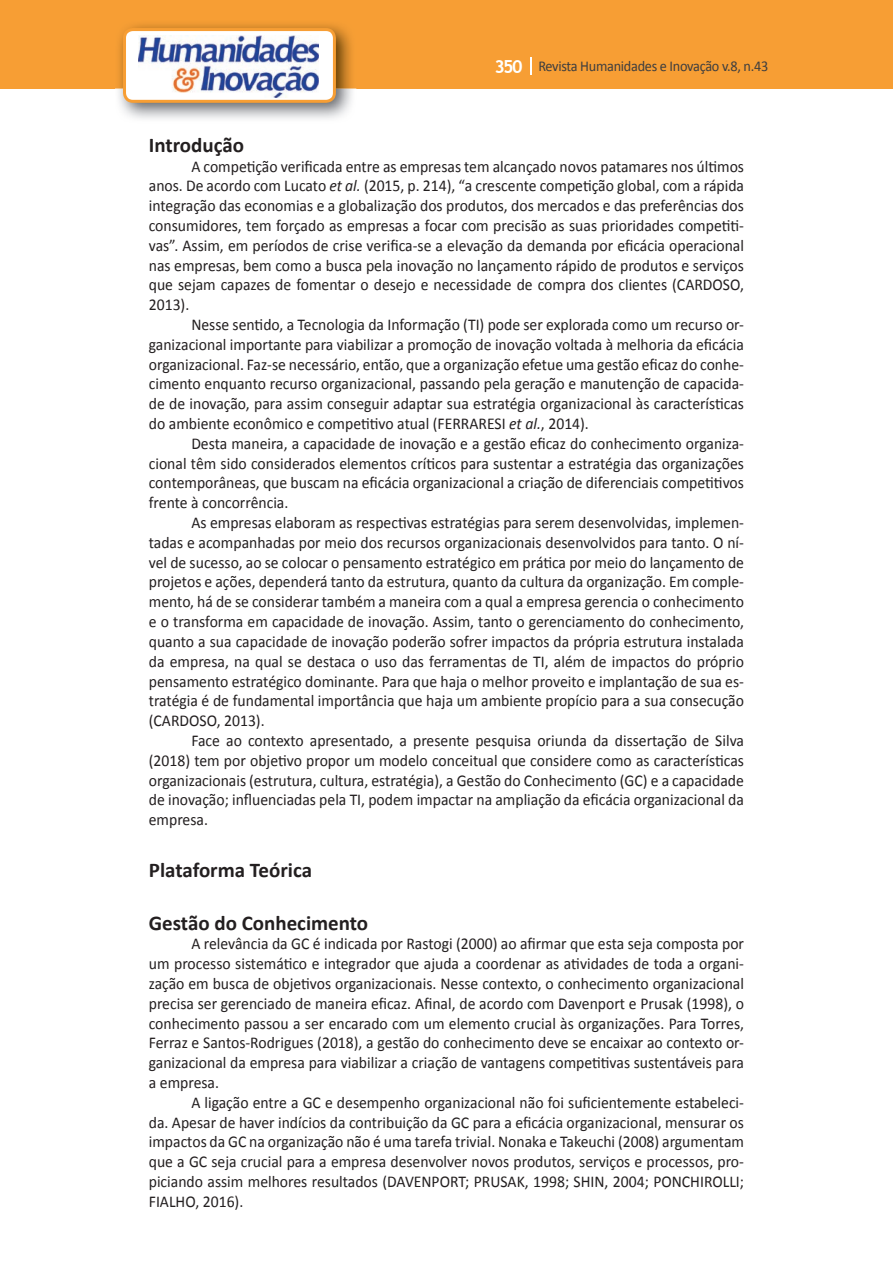
<style>
.page{position:relative;width:893px;height:1263px;background:#fff}
.page>*{position:absolute;margin:0;border:0;box-sizing:border-box;transform-origin:0 0}
.t1{font:700 21px "Calibri";color:#231f20}
.t2{font:16.5px/19.8px "Calibri";color:#231f20;text-align:justify;scale:.95 1}
.t3{font:15px "Calibri";letter-spacing:-.02em;color:#3e3e3f;scale:.95 1}
.s1{font-family:"Trebuchet MS";font-weight:700;font-size:18px;color:#fff}
.s2{font-style:italic}
</style>
<div class="page">
<div style="left:0;top:0;width:893px;height:88px;background:#f79e34"></div>
<svg style="left:530px;top:57px;width:2px;height:18px"></svg>
<img style="left:115px;top:24px;width:241px;height:95px">
<svg style="left:123px;top:28px;width:213px;height:75px"></svg>
<p class="t3" style="left:495px;top:57px;width:290px"><span class="s1">350</span> Revista Humanidades e Inovação v.8, n.43</p>
<p class="t1" style="left:149px;top:131px;width:97px">Introdução</p>
<p class="t2" style="left:149px;top:156px;width:628px;text-indent:43px">A competição verificada entre as empresas tem alcançado novos patamares nos últimos anos. De acordo com Lucato <span class="s2">et al.</span> (2015, p. 214), “a crescente competição global, com a rápida integração das economias e a globalização dos produtos, dos mercados e das preferências dos consumidores, tem forçado as empresas a focar com precisão as suas prioridades competiti&shy;vas”. Assim, em períodos de crise verifica-se a elevação da demanda por eficácia operacional nas empresas, bem como a busca pela inovação no lançamento rápido de produtos e serviços que sejam capazes de fomentar o desejo e necessidade de compra dos clientes (CARDOSO, 2013).</p>
<p class="t2" style="left:149px;top:315px;width:628px;text-indent:43px">Nesse sentido, a Tecnologia da Informação (TI) pode ser explorada como um recurso or&shy;ganizacional importante para viabilizar a promoção de inovação voltada à melhoria da eficácia organizacional. Faz-se necessário, então, que a organização efetue uma gestão eficaz do conhe&shy;cimento enquanto recurso organizacional, passando pela geração e manutenção de capacida&shy;de de inovação, para assim conseguir adaptar sua estratégia organizacional às características do ambiente econômico e competitivo atual (FERRARESI <span class="s2">et al.</span>, 2014).</p>
<p class="t2" style="left:149px;top:433px;width:628px;text-indent:43px">Desta maneira, a capacidade de inovação e a gestão eficaz do conhecimento organiza&shy;cional têm sido considerados elementos críticos para sustentar a estratégia das organizações contemporâneas, que buscam na eficácia organizacional a criação de diferenciais competitivos frente à concorrência.</p>
<p class="t2" style="left:149px;top:513px;width:628px;text-indent:43px">As empresas elaboram as respectivas estratégias para serem desenvolvidas, implemen&shy;tadas e acompanhadas por meio dos recursos organizacionais desenvolvidos para tanto. O ní&shy;vel de sucesso, ao se colocar o pensamento estratégico em prática por meio do lançamento de projetos e ações, dependerá tanto da estrutura, quanto da cultura da organização. Em comple&shy;mento, há de se considerar também a maneira com a qual a empresa gerencia o conhecimento e o transforma em capacidade de inovação. Assim, tanto o gerenciamento do conhecimento, quanto a sua capacidade de inovação poderão sofrer impactos da própria estrutura instalada da empresa, na qual se destaca o uso das ferramentas de TI, além de impactos do próprio pensamento estratégico dominante. Para que haja o melhor proveito e implantação de sua es&shy;tratégia é de fundamental importância que haja um ambiente propício para a sua consecução (CARDOSO, 2013).</p>
<p class="t2" style="left:149px;top:730px;width:628px;text-indent:43px">Face ao contexto apresentado, a presente pesquisa oriunda da dissertação de Silva (2018) tem por objetivo propor um modelo conceitual que considere como as características organizacionais (estrutura, cultura, estratégia), a Gestão do Conhecimento (GC) e a capacidade de inovação; influenciadas pela TI, podem impactar na ampliação da eficácia organizacional da empresa.</p>
<p class="t1" style="left:149px;top:857px;width:165px">Plataforma Teórica</p>
<p class="t1" style="left:149px;top:909px;width:221px">Gestão do Conhecimento</p>
<p class="t2" style="left:149px;top:934px;width:628px;text-indent:43px">A relevância da GC é indicada por Rastogi (2000) ao afirmar que esta seja composta por um processo sistemático e integrador que ajuda a coordenar as atividades de toda a organi&shy;zação em busca de objetivos organizacionais. Nesse contexto, o conhecimento organizacional precisa ser gerenciado de maneira eficaz. Afinal, de acordo com Davenport e Prusak (1998), o conhecimento passou a ser encarado com um elemento crucial às organizações. Para Torres, Ferraz e Santos-Rodrigues (2018), a gestão do conhecimento deve se encaixar ao contexto or&shy;ganizacional da empresa para viabilizar a criação de vantagens competitivas sustentáveis para a empresa.</p>
<p class="t2" style="left:149px;top:1092px;width:628px;text-indent:43px">A ligação entre a GC e desempenho organizacional não foi suficientemente estabeleci&shy;da. Apesar de haver indícios da contribuição da GC para a eficácia organizacional, mensurar os impactos da GC na organização não é uma tarefa trivial. Nonaka e Takeuchi (2008) argumentam que a GC seja crucial para a empresa desenvolver novos produtos, serviços e processos, pro&shy;piciando assim melhores resultados (DAVENPORT; PRUSAK, 1998; SHIN, 2004; PONCHIROLLI; FIALHO, 2016).</p>
</div>
